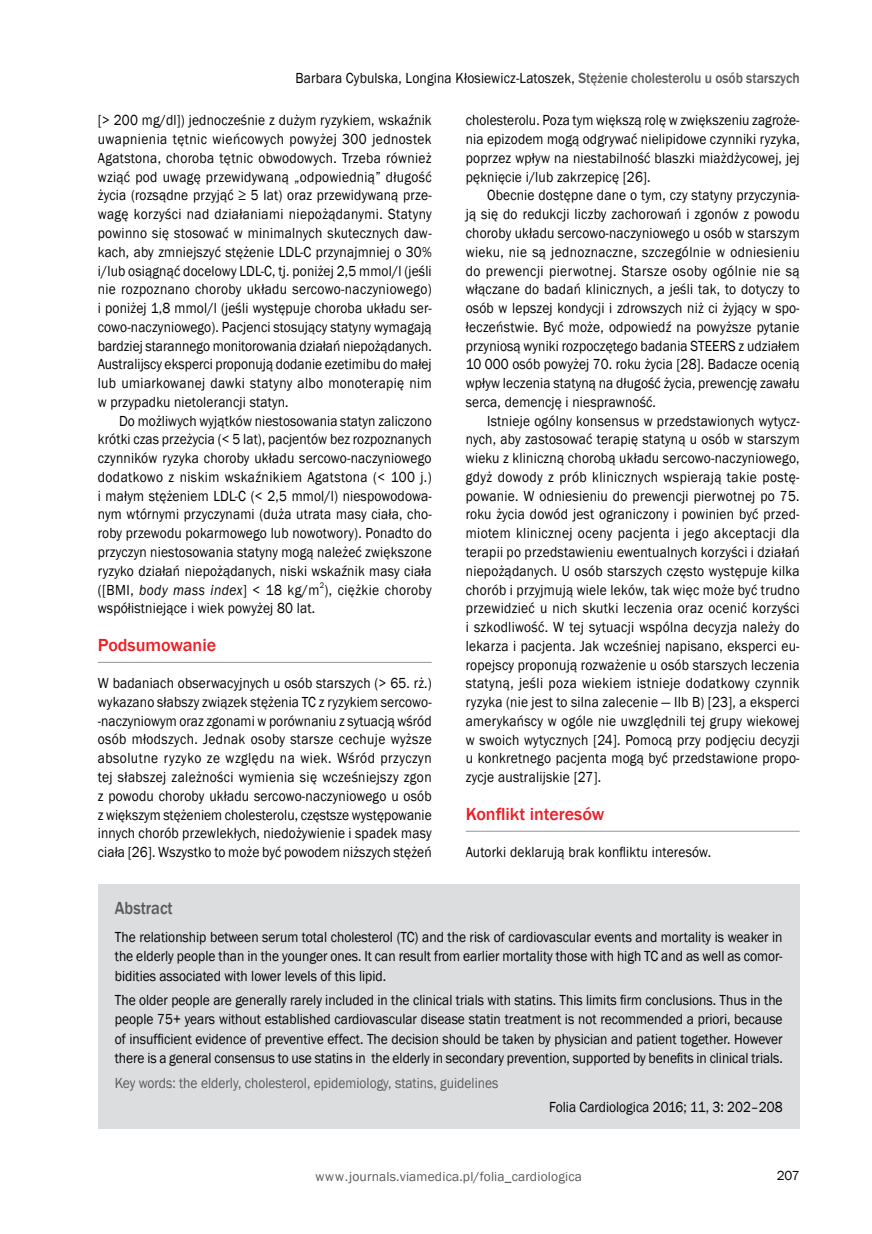
<style>
.page{position:relative;width:872px;height:1234px;background:#fff}
.page>*{position:absolute;margin:0;border:0;box-sizing:border-box;transform-origin:0 0}
.t1{font:500 18px "Franklin Gothic";color:#ed1d24}
.t2{font:500 18px "Franklin Gothic";color:#58595b;scale:.9 1}
.t3{font:15px/18.8px "Franklin Gothic";letter-spacing:.01em;color:#000;text-align:justify;scale:.9 1}
.t4{font:15px "Franklin Gothic";color:#58595b;scale:.9 1}
.t5{font:13.5px "Franklin Gothic";letter-spacing:.01em;color:#58595b}
.t6{font:13.5px "Franklin Gothic";color:#000}
.t7{font:8.25px "Franklin Gothic";color:#000;scale:.9 1}
.s1{font-weight:500;color:#58595b}
.s2{font-style:italic}
</style>
<div class="page">
<hr style="left:98px;top:662px;width:334px;height:1px;background:#939598">
<hr style="left:466px;top:830px;width:333px;height:1px;background:#939598">
<div style="left:98px;top:884px;width:701px;height:244px;background:#dcddde"></div>
<p class="t3" style="left:295px;top:69px;width:562px">Barbara Cybulska, Longina Kłosiewicz-Latoszek, <span class="s1">Stężenie cholesterolu u osób starszych</span></p>
<p class="t3" style="left:98px;top:111px;width:372px">[&gt; 200 mg/dl]) jednocześnie z dużym ryzykiem, wskaźnik uwapnienia tętnic wieńcowych powyżej 300 jednostek Agatstona, choroba tętnic obwodowych. Trzeba również wziąć pod uwagę przewidywaną „odpowiednią” długość życia (rozsądne przyjąć ≥ 5 lat) oraz przewidywaną prze&shy;wagę korzyści nad działaniami niepożądanymi. Statyny powinno się stosować w minimalnych skutecznych daw&shy;kach, aby zmniejszyć stężenie LDL-C przynajmniej o 30% i/lub osiągnąć docelowy LDL-C, tj. poniżej 2,5 mmol/l (jeśli nie rozpoznano choroby układu sercowo-naczyniowego) i poniżej 1,8 mmol/l (jeśli występuje choroba układu ser&shy;cowo-naczyniowego). Pacjenci stosujący statyny wymagają bardziej starannego monitorowania działań niepożądanych.<br>Australijscy eksperci proponują dodanie ezetimibu do małej lub umiarkowanej dawki statyny albo monoterapię nim w przypadku nietolerancji statyn.</p>
<p class="t3" style="left:98px;top:411px;width:372px;text-indent:21px">Do możliwych wyjątków niestosowania statyn zaliczono krótki czas przeżycia (&lt; 5 lat), pacjentów bez rozpoznanych czynników ryzyka choroby układu sercowo-naczyniowego dodatkowo z niskim wskaźnikiem Agatstona (&lt; 100 j.) i małym stężeniem LDL-C (&lt; 2,5 mmol/l) niespowodowa&shy;nym wtórnymi przyczynami (duża utrata masy ciała, cho&shy;roby przewodu pokarmowego lub nowotwory). Ponadto do przyczyn niestosowania statyny mogą należeć zwiększone ryzyko działań niepożądanych, niski wskaźnik masy ciała ([BMI, <span class="s2">body mass index</span>] &lt; 18 kg/m ), ciężkie choroby</p>
<p class="t3" style="left:466px;top:111px;width:372px">cholesterolu. Poza tym większą rolę w zwiększeniu zagroże&shy;nia epizodem mogą odgrywać nielipidowe czynniki ryzyka, poprzez wpływ na niestabilność blaszki miażdżycowej, jej pęknięcie i/lub zakrzepicę [26].</p>
<p class="t3" style="left:466px;top:186px;width:372px;text-indent:21px">Obecnie dostępne dane o tym, czy statyny przyczynia&shy;ją się do redukcji liczby zachorowań i zgonów z powodu choroby układu sercowo-naczyniowego u osób w starszym wieku, nie są jednoznaczne, szczególnie w odniesieniu do prewencji pierwotnej. Starsze osoby ogólnie nie są włączane do badań klinicznych, a jeśli tak, to dotyczy to osób w lepszej kondycji i zdrowszych niż ci żyjący w spo&shy;łeczeństwie. Być może, odpowiedź na powyższe pytanie przyniosą wyniki rozpoczętego badania STEERS z udziałem 10 000 osób powyżej 70. roku życia [28]. Badacze ocenią wpływ leczenia statyną na długość życia, prewencję zawału serca, demencję i niesprawność.</p>
<p class="t3" style="left:466px;top:411px;width:372px;text-indent:21px">Istnieje ogólny konsensus w przedstawionych wytycz&shy;nych, aby zastosować terapię statyną u osób w starszym wieku z kliniczną chorobą układu sercowo-naczyniowego, gdyż dowody z prób klinicznych wspierają takie postę&shy;powanie. W odniesieniu do prewencji pierwotnej po 75. roku życia dowód jest ograniczony i powinien być przed&shy;miotem klinicznej oceny pacjenta i jego akceptacji dla terapii po przedstawieniu ewentualnych korzyści i działań niepożądanych. U osób starszych często występuje kilka chorób i przyjmują wiele leków, tak więc może być trudno przewidzieć u nich skutki leczenia oraz ocenić korzyści i szkodliwość. W tej sytuacji wspólna decyzja należy do lekarza i pacjenta. Jak wcześniej napisano, eksperci eu&shy;ropejscy proponują rozważenie u osób starszych leczenia statyną, jeśli poza wiekiem istnieje dodatkowy czynnik ryzyka (nie jest to silna zalecenie — IIb B) [23], a eksperci amerykańscy w ogóle nie uwzględnili tej grupy wiekowej w swoich wytycznych [24]. Pomocą przy podjęciu decyzji u konkretnego pacjenta mogą być przedstawione propo&shy;zycje australijskie [27].</p>
<p class="t1" style="left:466px;top:802px;width:140px">Konflikt interesów</p>
<p class="t3" style="left:466px;top:842px;width:274px">Autorki deklarują brak konfliktu interesów.</p>
<p class="t7" style="left:320px;top:579px;width:6px">2</p>
<p class="t3" style="left:98px;top:599px;width:243px">współistniejące i wiek powyżej 80 lat.</p>
<p class="t1" style="left:98px;top:633px;width:120px">Podsumowanie</p>
<p class="t3" style="left:98px;top:674px;width:372px">W badaniach obserwacyjnych u osób starszych (&gt; 65. rż.) wykazano słabszy związek stężenia TC z ryzykiem sercowo--naczyniowym oraz zgonami w porównaniu z sytuacją wśród osób młodszych. Jednak osoby starsze cechuje wyższe absolutne ryzyko ze względu na wiek. Wśród przyczyn tej słabszej zależności wymienia się wcześniejszy zgon z powodu choroby układu sercowo-naczyniowego u osób z większym stężeniem cholesterolu, częstsze występowanie innych chorób przewlekłych, niedożywienie i spadek masy ciała [26]. Wszystko to może być powodem niższych stężeń</p>
<p class="t2" style="left:115px;top:896px;width:66px">Abstract</p>
<p class="t3" style="left:115px;top:927px;width:743px;line-height:19.5px">The relationship between serum total cholesterol (TC) and the risk of cardiovascular events and mortality is weaker in the elderly people than in the younger ones. It can result from earlier mortality those with high TC and as well as comor&shy;bidities associated with lower levels of this lipid.</p>
<p class="t3" style="left:115px;top:990px;width:743px;line-height:19.5px">The older people are generally rarely included in the clinical trials with statins. This limits firm conclusions. Thus in the people 75+ years without established cardiovascular disease statin treatment is not recommended a priori, because of insufficient evidence of preventive effect. The decision should be taken by physician and patient together. However there is a general consensus to use statins in the elderly in secondary prevention, supported by benefits in clinical trials.</p>
<p class="t4" style="left:115px;top:1073px;width:428px">Key words: the elderly, cholesterol, epidemiology, statins, guidelines</p>
<p class="t3" style="left:549px;top:1097px;width:261px">Folia Cardiologica 2016; 11, 3: 202–208</p>
<p class="t5" style="left:315px;top:1168px;width:268px">www.journals.viamedica.pl/folia_cardiologica</p>
<p class="t6" style="left:776px;top:1166px;width:24px">207</p>
</div>
